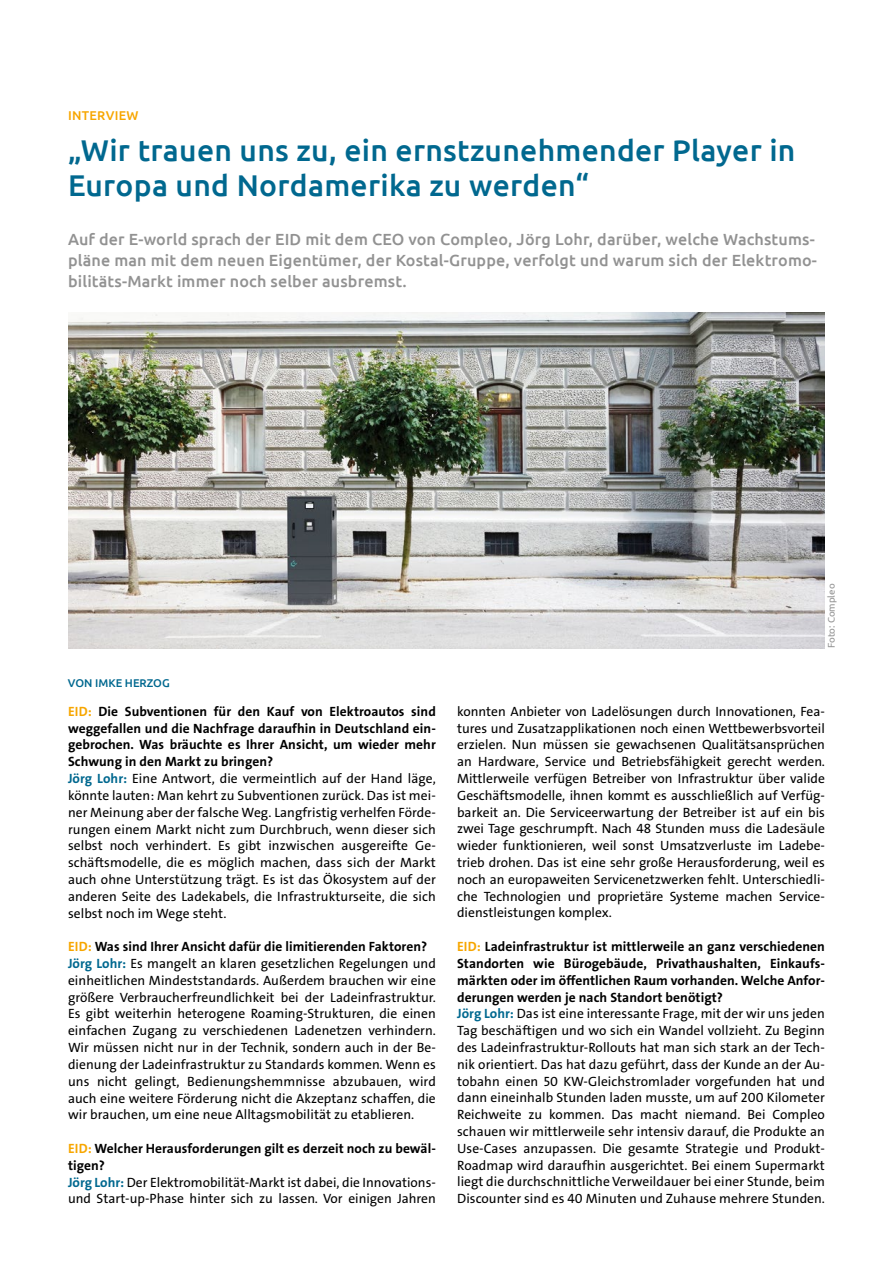
<style>
.page{position:relative;width:893px;height:1263px;background:#fff}
.page>*{position:absolute;margin:0;border:0;box-sizing:border-box;transform-origin:0 0}
.t1{font:500 30px/34.5px "Ubuntu";letter-spacing:.01em;color:#00688f}
.t2{font:500 16.2px/21px "Ubuntu";letter-spacing:.01em;color:#929292}
.t3{font:13.5px/16.8px "The Sans Os F";letter-spacing:.005em;color:#000}
.t4{font:500 12.75px "Ubuntu";letter-spacing:.025em;color:#f7a600}
.t5{font:500 11.25px "Ubuntu";color:#00688f}
.t6{font:9.75px "Ubuntu";color:#929292}
.s1{font-weight:700;color:#f7a600}
.s2{font-weight:700}
.s3{font-weight:700;color:#00688f}
</style>
<div class="page">
<img style="left:68px;top:312px;width:757px;height:337px">
<p class="t4" style="left:68px;top:108px;width:72px">INTERVIEW</p>
<h1 class="t1" style="left:68px;top:132px;width:729px">„Wir trauen uns zu, ein ernstzunehmender Player in<br>Europa und Nordamerika zu werden“</h1>
<p class="t2" style="left:68px;top:228px;width:750px">Auf der E-world sprach der EID mit dem CEO von Compleo, Jörg Lohr, darüber, welche Wachstums&shy;pläne man mit dem neuen Eigentümer, der Kostal-Gruppe, verfolgt und warum sich der Elektromo&shy;bilitäts-Markt immer noch selber ausbremst.</p>
<p class="t5" style="left:68px;top:676px;width:103px">VON IMKE HERZOG</p>
<p class="t6" style="left:825px;top:648px;width:66px;rotate:-90deg">Foto: Compleo</p>
<p class="t3" style="left:68px;top:703px;width:369px"><span class="s1">EID:</span> <span class="s2">Die Subventionen für den Kauf von Elektroautos sind weggefallen und die Nachfrage daraufhin in Deutschland ein&shy;gebrochen. Was bräuchte es Ihrer Ansicht, um wieder mehr Schwung in den Markt zu bringen?<br></span><span class="s3">Jörg Lohr:</span> Eine Antwort, die vermeintlich auf der Hand läge, könnte lauten: Man kehrt zu Subventionen zurück. Das ist mei&shy;ner Meinung aber der falsche Weg. Langfristig verhelfen Förde&shy;rungen einem Markt nicht zum Durchbruch, wenn dieser sich selbst noch verhindert. Es gibt inzwischen ausgereifte Ge&shy;schäftsmodelle, die es möglich machen, dass sich der Markt auch ohne Unterstützung trägt. Es ist das Ökosystem auf der anderen Seite des Ladekabels, die Infrastrukturseite, die sich selbst noch im Wege steht.</p>
<p class="t3" style="left:68px;top:938px;width:369px"><span class="s1">EID:</span> <span class="s2">Was sind Ihrer Ansicht dafür die limitierenden Faktoren?<br></span><span class="s3">Jörg Lohr:</span> Es mangelt an klaren gesetzlichen Regelungen und einheitlichen Mindeststandards. Außerdem brauchen wir eine größere Verbraucherfreundlichkeit bei der Ladeinfrastruktur.<br>Es gibt weiterhin heterogene Roaming-Strukturen, die einen einfachen Zugang zu verschiedenen Ladenetzen verhindern.<br>Wir müssen nicht nur in der Technik, sondern auch in der Be&shy;dienung der Ladeinfrastruktur zu Standards kommen. Wenn es uns nicht gelingt, Bedienungshemmnisse abzubauen, wird auch eine weitere Förderung nicht die Akzeptanz schaffen, die wir brauchen, um eine neue Alltagsmobilität zu etablieren.</p>
<p class="t3" style="left:68px;top:1140px;width:369px"><span class="s1">EID:</span> <span class="s2">Welcher Herausforderungen gilt es derzeit noch zu bewäl&shy;tigen?<br></span><span class="s3">Jörg Lohr:</span> Der Elektromobilität-Markt ist dabei, die Innovations&shy;und Start-up-Phase hinter sich zu lassen. Vor einigen Jahren</p>
<p class="t3" style="left:457px;top:703px;width:369px;text-align:justify">konnten Anbieter von Ladelösungen durch Innovationen, Fea&shy;tures und Zusatzapplikationen noch einen Wettbewerbsvorteil erzielen. Nun müssen sie gewachsenen Qualitätsansprüchen an Hardware, Service und Betriebsfähigkeit gerecht werden.<br>Mittlerweile verfügen Betreiber von Infrastruktur über valide Geschäftsmodelle, ihnen kommt es ausschließlich auf Verfüg&shy;barkeit an. Die Serviceerwartung der Betreiber ist auf ein bis zwei Tage geschrumpft. Nach 48 Stunden muss die Ladesäule wieder funktionieren, weil sonst Umsatzverluste im Ladebe&shy;trieb drohen. Das ist eine sehr große Herausforderung, weil es noch an europaweiten Servicenetzwerken fehlt. Unterschiedli&shy;che Technologien und proprietäre Systeme machen Service&shy;dienstleistungen komplex.</p>
<p class="t3" style="left:457px;top:938px;width:369px"><span class="s1">EID:</span> <span class="s2">Ladeinfrastruktur ist mittlerweile an ganz verschiedenen Standorten wie Bürogebäude, Privathaushalten, Einkaufs&shy;märkten oder im öffentlichen Raum vorhanden. Welche Anfor&shy;derungen werden je nach Standort benötigt?<br></span><span class="s3">Jörg Lohr:</span> Das ist eine interessante Frage, mit der wir uns jeden Tag beschäftigen und wo sich ein Wandel vollzieht. Zu Beginn des Ladeinfrastruktur-Rollouts hat man sich stark an der Tech&shy;nik orientiert. Das hat dazu geführt, dass der Kunde an der Au&shy;tobahn einen 50 KW-Gleichstromlader vorgefunden hat und dann eineinhalb Stunden laden musste, um auf 200 Kilometer Reichweite zu kommen. Das macht niemand. Bei Compleo schauen wir mittlerweile sehr intensiv darauf, die Produkte an Use-Cases anzupassen. Die gesamte Strategie und Produkt-Roadmap wird daraufhin ausgerichtet. Bei einem Supermarkt liegt die durchschnittliche Verweildauer bei einer Stunde, beim Discounter sind es 40 Minuten und Zuhause mehrere Stunden.</p>
</div>
